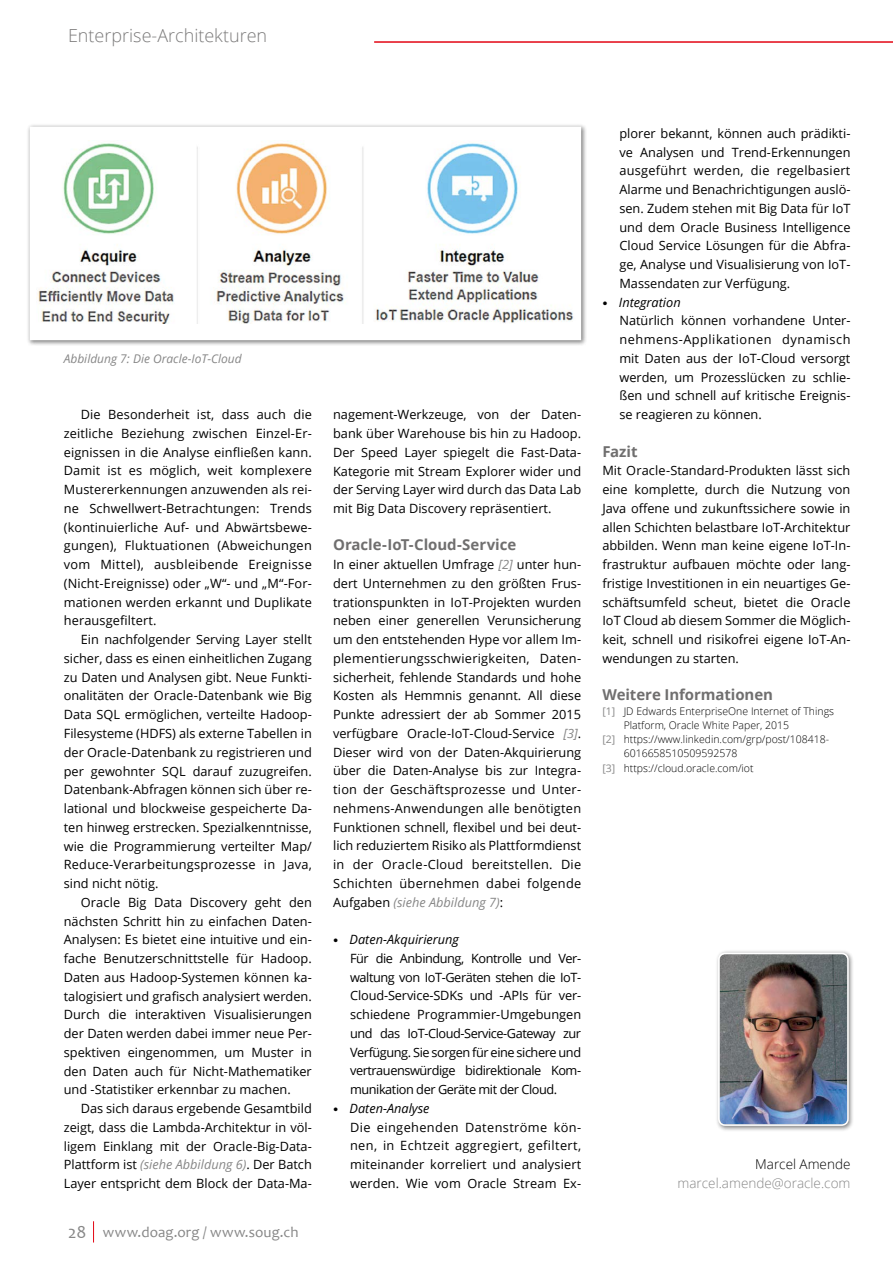
<style>
.page{position:relative;width:893px;height:1263px;background:#fff}
.page>*{position:absolute;margin:0;border:0;box-sizing:border-box;transform-origin:0 0}
.t1{font:300 18px "Open Sans";color:#7c7b7b}
.t2{font:700 15px "Open Sans";letter-spacing:-.005em;color:#706f6f}
.t3{font:15px "Candara";letter-spacing:.01em;color:#878787}
.t4{font:300 13.5px "Open Sans";color:#878787}
.t5{font:300 13.5px "Open Sans";color:#000}
.t6{font:12.75px/18.8px "Open Sans";color:#000;text-align:justify}
.t7{font:12.75px/18.8px "Open Sans";letter-spacing:-.035em;color:#000}
.t8{font:12.75px/18.8px "Open Sans";letter-spacing:.03em;color:#000}
.t9{font:italic 12px "Open Sans";color:#878787}
.t10{font:300 10.5px "Open Sans";color:#000}
.s1{font-style:italic;color:#878787}
.s2{font-size:18px}
.s3{font-family:"Stone Serif Std";font-weight:500;font-size:10.5px}
.s4{font-style:italic}
.s5{font-weight:400;color:#878787}
</style>
<div class="page">
<svg style="left:93px;top:1221px;width:1px;height:21px"></svg>
<hr style="left:374px;top:42px;width:519px;height:1px;background:#e30613">
<div style="left:27px;top:124px;width:560px;height:222px;background:#000;opacity:.5"></div>
<svg style="left:27px;top:124px;width:556px;height:219px"></svg>
<div style="left:715px;top:949px;width:140px;height:183px;background:#000;opacity:.5"></div>
<img style="left:721px;top:956px;width:125px;height:167px">
<div style="left:718px;top:953px;width:131px;height:173px;border:2px solid #fff;border-radius:6px"></div>
<h1 class="t1" style="left:68px;top:24px;width:201px">Enterprise-Architekturen</h1>
<p class="t9" style="left:64px;top:350px;width:180px">Abbildung 7: Die Oracle-IoT-Cloud</p>
<p class="t6" style="left:64px;top:405px;width:250px;text-indent:17px">Die Besonderheit ist, dass auch die zeitliche Beziehung zwischen Einzel-Er&shy;eignissen in die Analyse einfließen kann.<br>Damit ist es möglich, weit komplexere Mustererkennungen anzuwenden als rei&shy;ne Schwellwert-Betrachtungen: Trends (kontinuierliche Auf- und Abwärtsbewe&shy;gungen), Fluktuationen (Abweichungen vom Mittel), ausbleibende Ereignisse (Nicht-Ereignisse) oder „W“- und „M“-For&shy;mationen werden erkannt und Duplikate herausgefiltert.</p>
<p class="t6" style="left:64px;top:630px;width:250px;text-indent:17px">Ein nachfolgender Serving Layer stellt sicher, dass es einen einheitlichen Zugang zu Daten und Analysen gibt. Neue Funkti&shy;onalitäten der Oracle-Datenbank wie Big Data SQL ermöglichen, verteilte Hadoop-Filesysteme (HDFS) als externe Tabellen in der Oracle-Datenbank zu registrieren und per gewohnter SQL darauf zuzugreifen.<br>Datenbank-Abfragen können sich über re&shy;lational und blockweise gespeicherte Da&shy;ten hinweg erstrecken. Spezialkenntnisse, wie die Programmierung verteilter Map/ Reduce-Verarbeitungsprozesse in Java, sind nicht nötig.</p>
<p class="t6" style="left:64px;top:892px;width:250px;text-indent:17px">Oracle Big Data Discovery geht den nächsten Schritt hin zu einfachen Daten-Analysen: Es bietet eine intuitive und ein&shy;fache Benutzerschnittstelle für Hadoop.<br>Daten aus Hadoop-Systemen können ka&shy;talogisiert und grafisch analysiert werden.<br>Durch die interaktiven Visualisierungen der Daten werden dabei immer neue Per&shy;spektiven eingenommen, um Muster in den Daten auch für Nicht-Mathematiker und -Statistiker erkennbar zu machen.</p>
<p class="t6" style="left:64px;top:1099px;width:250px;text-indent:17px">Das sich daraus ergebende Gesamtbild zeigt, dass die Lambda-Architektur in völ&shy;ligem Einklang mit der Oracle-Big-Data-Plattform ist <span class="s1">(siehe Abbildung 6)</span>. Der Batch Layer entspricht dem Block der Data-Ma-</p>
<p class="t3" style="left:68px;top:1223px;width:232px"><span class="s2">28</span> www.doag.org / www.soug.ch</p>
<p class="t6" style="left:333px;top:405px;width:250px">nagement-Werkzeuge, von der Daten&shy;bank über Warehouse bis hin zu Hadoop.<br>Der Speed Layer spiegelt die Fast-Data-Kategorie mit Stream Explorer wider und der Serving Layer wird durch das Data Lab mit Big Data Discovery repräsentiert.</p>
<p class="t2" style="left:333px;top:534px;width:185px">Oracle-IoT-Cloud-Service</p>
<p class="t6" style="left:333px;top:555px;width:250px">In einer aktuellen Umfrage <span class="s1">[2]</span> unter hun&shy;dert Unternehmen zu den größten Frus&shy;trationspunkten in IoT-Projekten wurden neben einer generellen Verunsicherung um den entstehenden Hype vor allem Im&shy;plementierungsschwierigkeiten, Daten&shy;sicherheit, fehlende Standards und hohe Kosten als Hemmnis genannt. All diese Punkte adressiert der ab Sommer 2015 verfügbare Oracle-IoT-Cloud-Service <span class="s1">[3]</span>.<br>Dieser wird von der Daten-Akquirierung über die Daten-Analyse bis zur Integra&shy;tion der Geschäftsprozesse und Unter&shy;nehmens-Anwendungen alle benötigten Funktionen schnell, flexibel und bei deut&shy;lich reduziertem Risiko als Plattformdienst in der Oracle-Cloud bereitstellen. Die Schichten übernehmen dabei folgende Aufgaben <span class="s1">(siehe Abbildung 7)</span>:</p>
<p class="t7" style="left:350px;top:930px;width:233px;text-indent:-17px"><span class="s3">•</span> <span class="s4">Daten-Akquirierung<br></span>Für die Anbindung, Kontrolle und Ver&shy;waltung von IoT-Geräten stehen die IoT-Cloud-Service-SDKs und -APIs für ver&shy;schiedene Programmier-Umgebungen und das IoT-Cloud-Service-Gateway zur Verfügung. Sie sorgen für eine sichere und vertrauenswürdige bidirektionale Kom&shy;munikation der Geräte mit der Cloud.</p>
<p class="t8" style="left:350px;top:1098px;width:233px;text-indent:-17px"><span class="s3">•</span> <span class="s4">Daten-Analyse<br></span>Die eingehenden Datenströme kön&shy;nen, in Echtzeit aggregiert, gefiltert, miteinander korreliert und analysiert werden. Wie vom Oracle Stream Ex-</p>
<p class="t6" style="left:619px;top:123px;width:233px">plorer bekannt, können auch prädikti&shy;ve Analysen und Trend-Erkennungen ausgeführt werden, die regelbasiert Alarme und Benachrichtigungen auslö&shy;sen. Zudem stehen mit Big Data für IoT und dem Oracle Business Intelligence Cloud Service Lösungen für die Abfra&shy;ge, Analyse und Visualisierung von IoT-Massendaten zur Verfügung.</p>
<p class="t6" style="left:619px;top:292px;width:233px;text-align:left;text-indent:-17px"><span class="s3">•</span> <span class="s4">Integration<br></span>Natürlich können vorhandene Unter&shy;nehmens-Applikationen dynamisch mit Daten aus der IoT-Cloud versorgt werden, um Prozesslücken zu schlie&shy;ßen und schnell auf kritische Ereignis&shy;se reagieren zu können.</p>
<p class="t2" style="left:602px;top:441px;width:37px">Fazit</p>
<p class="t6" style="left:602px;top:461px;width:250px">Mit Oracle-Standard-Produkten lässt sich eine komplette, durch die Nutzung von Java offene und zukunftssichere sowie in allen Schichten belastbare IoT-Architektur abbilden. Wenn man keine eigene IoT-In&shy;frastruktur aufbauen möchte oder lang&shy;fristige Investitionen in ein neuartiges Ge&shy;schäftsumfeld scheut, bietet die Oracle IoT Cloud ab diesem Sommer die Möglich&shy;keit, schnell und risikofrei eigene IoT-An&shy;wendungen zu starten.</p>
<p class="t2" style="left:602px;top:684px;width:172px">Weitere Informationen</p>
<p class="t10" style="left:602px;top:704px;width:233px"><span class="s5">[1]</span> JD Edwards EnterpriseOne Internet of Things</p>
<p class="t10" style="left:624px;top:718px;width:167px">Platform, Oracle White Paper, 2015</p>
<p class="t10" style="left:602px;top:732px;width:228px"><span class="s5">[2]</span> https://www.linkedin.com/grp/post/108418-</p>
<p class="t10" style="left:624px;top:746px;width:115px">6016658510509592578</p>
<p class="t10" style="left:602px;top:761px;width:153px"><span class="s5">[3]</span> https://cloud.oracle.com/iot</p>
<p class="t5" style="left:755px;top:1155px;width:97px">Marcel Amende</p>
<p class="t4" style="left:677px;top:1174px;width:174px">marcel.amende@oracle.com</p>
</div>
